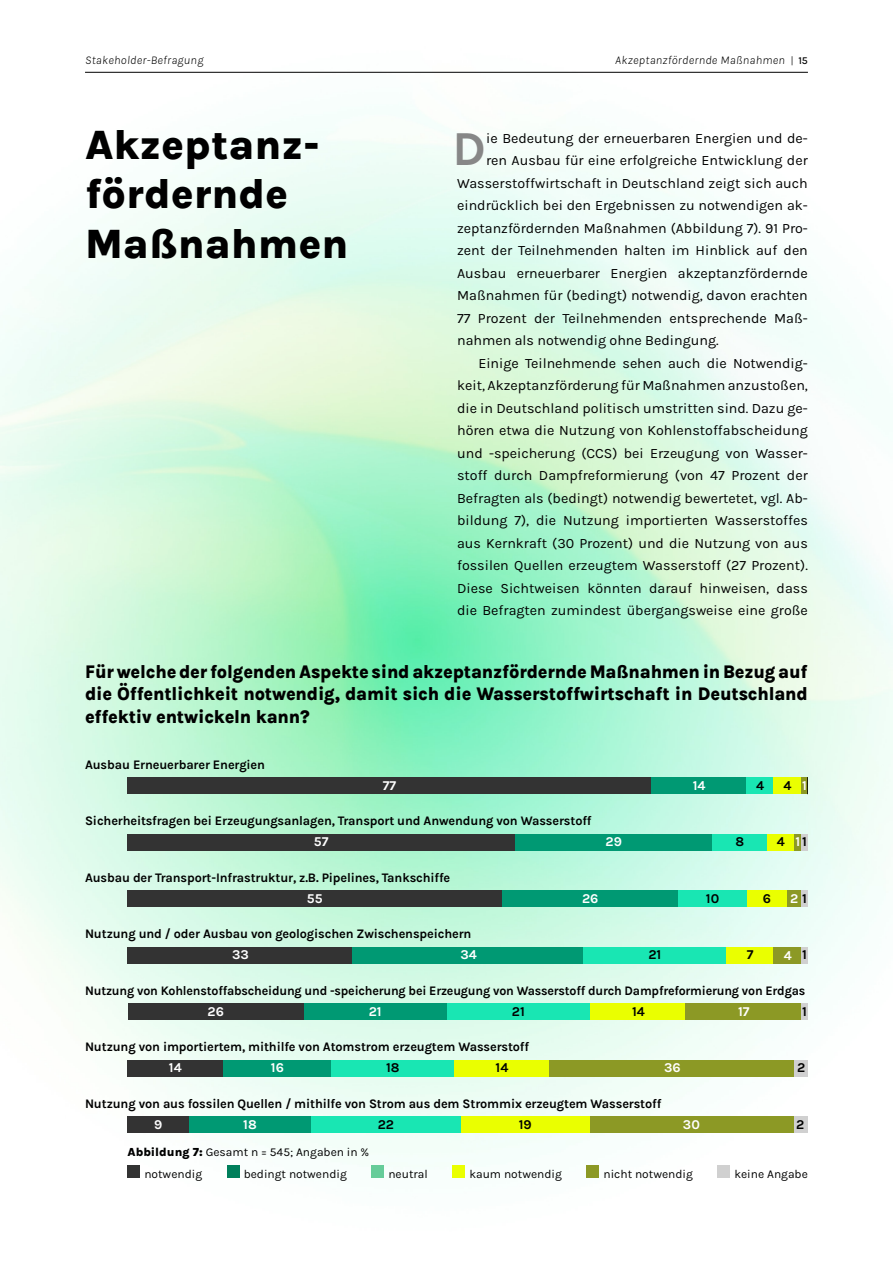
<style>
.page{position:relative;width:893px;height:1263px;background:#fff}
.page>*{position:absolute;margin:0;border:0;box-sizing:border-box;transform-origin:0 0}
.Fließtext_9_5_15{font:700 48.9px "Karla";color:#878787}
.Überschrift_H1_mitti{font:800 42px/49.5px "Karla";color:#000}
.Frage_für_Tabelle{font:800 18.75px/22.5px "Karla";letter-spacing:-.01em;color:#000;text-align:justify;scale:.95 1}
.Fließtext_9_5_15_mit{font:14.25px/22.5px "Karla";color:#000;text-align:justify}
.Fließtext_9_5_15-2{font:14.25px "Karla";color:#000}
.t1{font:700 13.5px "Karla";color:#fff}
.t2{font:700 13.5px "Karla";color:#000}
.Fließtext_9_5_15-3{font:700 13.05px "Karla";letter-spacing:-.01em;color:#000}
.Fließtext_9_5_15-4{font:700 13.05px "Karla";letter-spacing:-.01em;color:#000;scale:.95 1}
.t3{font:12px "Karla";color:#000}
.Überschrift_H1_mitti-2{font:italic 300 12px "Karla";letter-spacing:.025em;color:#000}
.s1{font-style:normal;font-size:10.5px}
.s2{font-weight:500;font-style:normal;font-size:10.5px}
.s3{color:#000}
.s4{font-weight:800}
</style>
<div class="page">
<img style="left:0;top:71px;width:893px;height:1107px">
<hr style="left:85px;top:72px;width:723px;height:1px;background:#000">
<div style="left:128px;top:1165px;width:12px;height:13px;background:#333"></div>
<div style="left:227px;top:1165px;width:12px;height:13px;background:#007f5b"></div>
<div style="left:371px;top:1165px;width:13px;height:13px;background:#6c9"></div>
<div style="left:452px;top:1165px;width:13px;height:13px;background:#eaff00"></div>
<div style="left:586px;top:1165px;width:13px;height:13px;background:#8c9925"></div>
<div style="left:717px;top:1165px;width:13px;height:13px;background:#d0d0d0"></div>
<div style="left:128px;top:777px;width:523px;height:17px;background:#333"></div>
<div style="left:128px;top:834px;width:387px;height:16px;background:#333"></div>
<div style="left:128px;top:890px;width:374px;height:17px;background:#333"></div>
<div style="left:128px;top:947px;width:224px;height:17px;background:#333"></div>
<div style="left:128px;top:1003px;width:176px;height:17px;background:#333"></div>
<div style="left:128px;top:1060px;width:95px;height:17px;background:#333"></div>
<div style="left:128px;top:1116px;width:61px;height:17px;background:#333"></div>
<div style="left:651px;top:777px;width:96px;height:17px;background:#009973"></div>
<div style="left:515px;top:834px;width:198px;height:16px;background:#009973"></div>
<div style="left:502px;top:890px;width:177px;height:17px;background:#009973"></div>
<div style="left:352px;top:947px;width:231px;height:17px;background:#009973"></div>
<div style="left:304px;top:1003px;width:143px;height:17px;background:#009973"></div>
<div style="left:223px;top:1060px;width:109px;height:17px;background:#009973"></div>
<div style="left:189px;top:1116px;width:122px;height:17px;background:#009973"></div>
<div style="left:747px;top:777px;width:27px;height:17px;background:#19e6b3"></div>
<div style="left:713px;top:834px;width:54px;height:16px;background:#19e6b3"></div>
<div style="left:679px;top:890px;width:68px;height:17px;background:#19e6b3"></div>
<div style="left:583px;top:947px;width:143px;height:17px;background:#19e6b3"></div>
<div style="left:447px;top:1003px;width:143px;height:17px;background:#19e6b3"></div>
<div style="left:332px;top:1060px;width:122px;height:17px;background:#19e6b3"></div>
<div style="left:311px;top:1116px;width:150px;height:17px;background:#19e6b3"></div>
<div style="left:774px;top:777px;width:27px;height:17px;background:#eaff00"></div>
<div style="left:767px;top:834px;width:27px;height:16px;background:#eaff00"></div>
<div style="left:747px;top:890px;width:40px;height:17px;background:#eaff00"></div>
<div style="left:726px;top:947px;width:48px;height:17px;background:#eaff00"></div>
<div style="left:590px;top:1003px;width:95px;height:17px;background:#eaff00"></div>
<div style="left:454px;top:1060px;width:95px;height:17px;background:#eaff00"></div>
<div style="left:461px;top:1116px;width:129px;height:17px;background:#eaff00"></div>
<div style="left:801px;top:777px;width:7px;height:17px;background:#8c9925"></div>
<div style="left:794px;top:834px;width:7px;height:16px;background:#8c9925"></div>
<div style="left:787px;top:890px;width:14px;height:17px;background:#8c9925"></div>
<div style="left:774px;top:947px;width:27px;height:17px;background:#8c9925"></div>
<div style="left:685px;top:1003px;width:116px;height:17px;background:#8c9925"></div>
<div style="left:549px;top:1060px;width:245px;height:17px;background:#8c9925"></div>
<div style="left:590px;top:1116px;width:204px;height:17px;background:#8c9925"></div>
<svg style="left:807px;top:777px;width:1px;height:17px"></svg>
<div style="left:801px;top:834px;width:7px;height:16px;background:#d0d0d0"></div>
<div style="left:801px;top:890px;width:7px;height:17px;background:#d0d0d0"></div>
<div style="left:801px;top:947px;width:7px;height:17px;background:#d0d0d0"></div>
<div style="left:801px;top:1003px;width:7px;height:17px;background:#d0d0d0"></div>
<div style="left:794px;top:1060px;width:14px;height:17px;background:#d0d0d0"></div>
<div style="left:794px;top:1116px;width:14px;height:17px;background:#d0d0d0"></div>
<p class="Überschrift_H1_mitti-2" style="left:85px;top:52px;width:120px">Stakeholder-Befragung</p>
<p class="Überschrift_H1_mitti-2" style="left:615px;top:52px;width:194px">Akzeptanzfördernde Maßnahmen <span class="s1">|</span> <span class="s2">15</span></p>
<p class="Überschrift_H1_mitti" style="left:85px;top:118px;width:265px">Akzeptanz&shy;fördernde<br>Maßnahmen</p>
<p class="Fließtext_9_5_15" style="left:453px;top:116px;width:35px">D</p>
<p class="Fließtext_9_5_15-2" style="left:486px;top:129px;width:323px">ie Bedeutung der erneuerbaren Energien und de-</p>
<p class="Fließtext_9_5_15-2" style="left:486px;top:151px;width:323px">ren Ausbau für eine erfolgreiche Entwicklung der</p>
<p class="Fließtext_9_5_15-2" style="left:457px;top:174px;width:352px">Wasserstoffwirtschaft in Deutschland zeigt sich auch</p>
<p class="Fließtext_9_5_15-2" style="left:457px;top:196px;width:352px">eindrücklich bei den Ergebnissen zu notwendigen ak-</p>
<p class="Fließtext_9_5_15-2" style="left:457px;top:219px;width:352px">zeptanzfördernden Maßnahmen (Abbildung 7). 91 Pro-</p>
<p class="Fließtext_9_5_15-2" style="left:457px;top:241px;width:352px">zent der Teilnehmenden halten im Hinblick auf den</p>
<p class="Fließtext_9_5_15-2" style="left:457px;top:264px;width:352px">Ausbau erneuerbarer Energien akzeptanzfördernde</p>
<p class="Fließtext_9_5_15-2" style="left:457px;top:286px;width:352px">Maßnahmen für (bedingt) notwendig, davon erachten</p>
<p class="Fließtext_9_5_15-2" style="left:457px;top:309px;width:352px">77 Prozent der Teilnehmenden entsprechende Maß-</p>
<p class="Fließtext_9_5_15-2" style="left:457px;top:331px;width:263px">nahmen als notwendig ohne Bedingung.</p>
<p class="Fließtext_9_5_15_mit" style="left:457px;top:351px;width:352px;text-indent:21px">Einige Teilnehmende sehen auch die Notwendig&shy;keit, Akzeptanzförderung für Maßnahmen anzustoßen, die in Deutschland politisch umstritten sind. Dazu ge&shy;hören etwa die Nutzung von Kohlenstoffabscheidung und -speicherung (CCS) bei Erzeugung von Wasser&shy;stoff durch Dampfreformierung (von 47 Prozent der Befragten als (bedingt) notwendig bewertetet, vgl. Ab&shy;bildung 7), die Nutzung importierten Wasserstoffes aus Kernkraft (30 Prozent) und die Nutzung von aus fossilen Quellen erzeugtem Wasserstoff (27 Prozent).<br>Diese Sichtweisen könnten darauf hinweisen, dass die Befragten zumindest übergangsweise eine große</p>
<p class="Frage_für_Tabelle" style="left:85px;top:659px;width:762px">Für welche der folgenden Aspekte sind akzeptanzfördernde Maßnahmen in Bezug auf die Öffentlichkeit notwendig, damit sich die Wasserstoffwirtschaft in Deutschland effektiv entwickeln kann?</p>
<p class="Fließtext_9_5_15-3" style="left:85px;top:755px;width:182px">Ausbau Erneuerbarer Energien</p>
<p class="t1" style="left:383px;top:776px;width:15px">77</p>
<p class="Fließtext_9_5_15-3" style="left:85px;top:812px;width:508px">Sicherheitsfragen bei Erzeugungsanlagen, Transport und Anwendung von Wasserstoff</p>
<p class="t1" style="left:314px;top:832px;width:16px">57</p>
<p class="t1" style="left:606px;top:832px;width:18px">29</p>
<p class="Fließtext_9_5_15-3" style="left:85px;top:869px;width:367px">Ausbau der Transport-Infrastruktur, z.B. Pipelines, Tankschiffe</p>
<p class="t1" style="left:307px;top:889px;width:17px">55</p>
<p class="Fließtext_9_5_15-3" style="left:85px;top:925px;width:388px">Nutzung und / oder Ausbau von geologischen Zwischenspeichern</p>
<p class="t1" style="left:232px;top:946px;width:18px">33</p>
<p class="t1" style="left:460px;top:946px;width:18px">34</p>
<p class="t1" style="left:582px;top:889px;width:18px">26</p>
<p class="t2" style="left:648px;top:946px;width:14px">21</p>
<p class="t1" style="left:693px;top:776px;width:14px">14</p>
<p class="t2" style="left:756px;top:776px;width:10px">4</p>
<p class="t2" style="left:783px;top:776px;width:10px">4</p>
<p class="t1" style="left:802px;top:776px;width:6px">1</p>
<p class="t2" style="left:735px;top:832px;width:10px">8</p>
<p class="t2" style="left:777px;top:832px;width:10px">4</p>
<p class="t1" style="left:795px;top:832px;width:13px">1<span class="s3">1</span></p>
<p class="t2" style="left:706px;top:889px;width:15px">10</p>
<p class="t2" style="left:763px;top:889px;width:10px">6</p>
<p class="t1" style="left:790px;top:889px;width:18px">2 <span class="s3">1</span></p>
<p class="t2" style="left:747px;top:946px;width:8px">7</p>
<p class="t1" style="left:784px;top:946px;width:10px">4</p>
<p class="t2" style="left:802px;top:946px;width:6px">1</p>
<p class="Fließtext_9_5_15-4" style="left:85px;top:982px;width:760px">Nutzung von Kohlenstoffabscheidung und -speicherung bei Erzeugung von Wasserstoff durch Dampfreformierung von Erdgas</p>
<p class="t1" style="left:208px;top:1002px;width:18px">26</p>
<p class="t1" style="left:369px;top:1002px;width:14px">21</p>
<p class="t2" style="left:512px;top:1002px;width:14px">21</p>
<p class="t2" style="left:632px;top:1002px;width:14px">14</p>
<p class="t2" style="left:802px;top:1002px;width:6px">1</p>
<p class="t1" style="left:738px;top:1002px;width:13px">17</p>
<p class="Fließtext_9_5_15-3" style="left:85px;top:1038px;width:446px">Nutzung von importiertem, mithilfe von Atomstrom erzeugtem Wasserstoff</p>
<p class="t1" style="left:169px;top:1058px;width:14px">14</p>
<p class="t1" style="left:271px;top:1058px;width:15px">16</p>
<p class="t2" style="left:386px;top:1058px;width:15px">18</p>
<p class="t2" style="left:496px;top:1058px;width:14px">14</p>
<p class="t2" style="left:797px;top:1058px;width:10px">2</p>
<p class="t1" style="left:664px;top:1058px;width:18px">36</p>
<p class="Fließtext_9_5_15-3" style="left:85px;top:1095px;width:578px">Nutzung von aus fossilen Quellen / mithilfe von Strom aus dem Strommix erzeugtem Wasserstoff</p>
<p class="t1" style="left:154px;top:1115px;width:10px">9</p>
<p class="t1" style="left:243px;top:1115px;width:15px">18</p>
<p class="t2" style="left:378px;top:1115px;width:18px">22</p>
<p class="t2" style="left:519px;top:1115px;width:15px">19</p>
<p class="t2" style="left:796px;top:1115px;width:10px">2</p>
<p class="t1" style="left:683px;top:1115px;width:18px">30</p>
<p class="t3" style="left:128px;top:1144px;width:243px"><span class="s4">Abbildung 7:</span> Gesamt n = 545; Angaben in %</p>
<p class="t3" style="left:144px;top:1166px;width:59px">notwendig</p>
<p class="t3" style="left:244px;top:1166px;width:105px">bedingt notwendig</p>
<p class="t3" style="left:388px;top:1166px;width:41px">neutral</p>
<p class="t3" style="left:469px;top:1166px;width:94px">kaum notwendig</p>
<p class="t3" style="left:603px;top:1166px;width:91px">nicht notwendig</p>
<p class="t3" style="left:734px;top:1166px;width:75px">keine Angabe</p>
</div>
